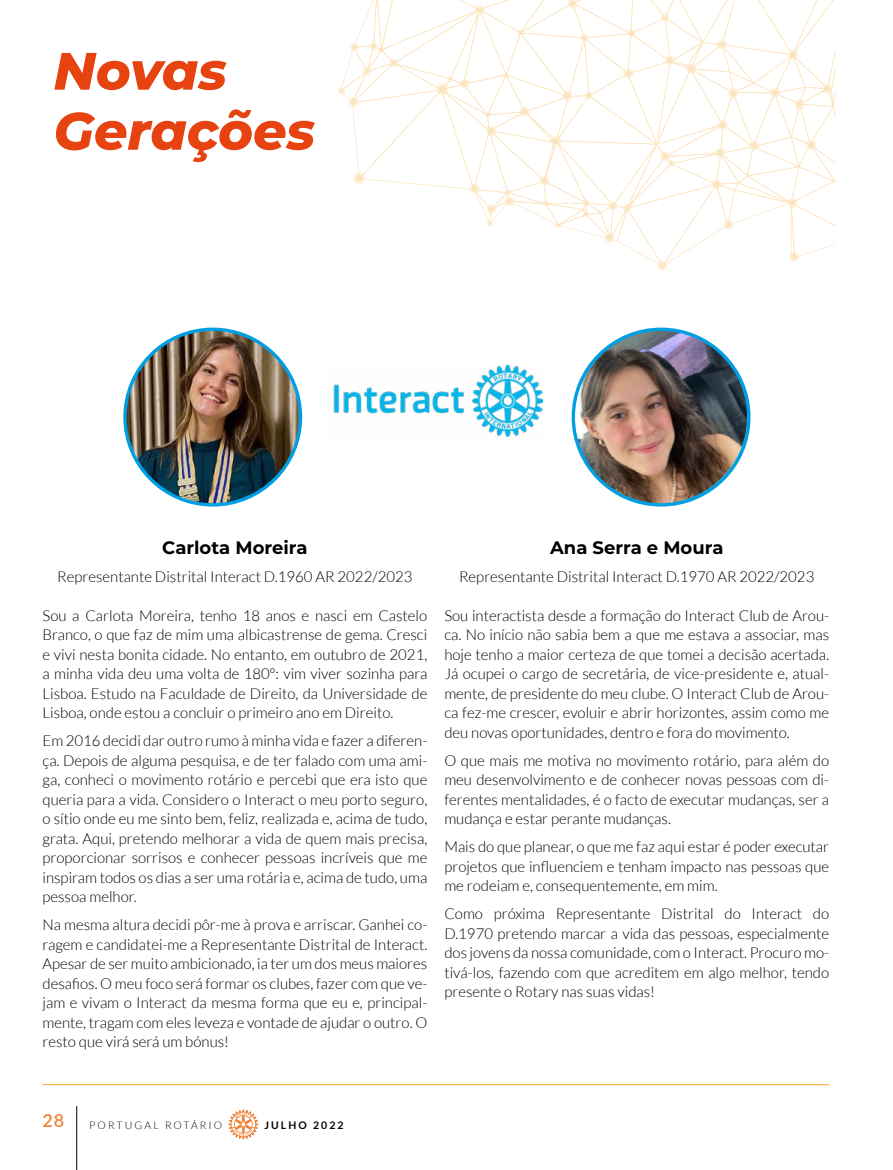
<style>
.page{position:relative;width:893px;height:1170px;background:#fff}
.page>*{position:absolute;margin:0;border:0;box-sizing:border-box;transform-origin:0 0}
.t1{font:italic 800 52.5px/60px "Montserrat";color:#e74310}
.t2{font:700 18px "Montserrat";color:#000}
.t3{font:600 18px "Lato";color:#f08136}
.t4{font:300 15px/19.5px "Lato";color:#000;text-align:justify}
.t5{font:300 10.5px "Lato";letter-spacing:.2em;color:#000}
.t6{font:700 10.5px "Lato";letter-spacing:.2em;color:#000}
</style>
<div class="page">
<svg style="left:228px;top:1109px;width:30px;height:30px"></svg>
<hr style="left:76px;top:1106px;width:1px;height:63px;background:#000">
<hr style="left:43px;top:1084px;width:786px;height:1px;background:#f7a827">
<svg style="left:338px;top:0;width:497px;height:270px"></svg>
<img style="left:125px;top:331px;width:174px;height:174px">
<img style="left:573px;top:329px;width:176px;height:176px;border-radius:88px">
<img style="left:333px;top:365px;width:210px;height:72px">
<h1 class="t1" style="left:54px;top:38px;width:263px">Novas<br>Gerações</h1>
<p class="t2" style="left:162px;top:534px;width:147px">Carlota Moreira</p>
<p class="t4" style="left:57px;top:566px;width:357px">Representante Distrital Interact D.1960 AR 2022/2023</p>
<p class="t4" style="left:43px;top:605px;width:386px">Sou a Carlota Moreira, tenho 18 anos e nasci em Castelo Branco, o que faz de mim uma albicastrense de gema. Cresci e vivi nesta bonita cidade. No entanto, em outubro de 2021, a minha vida deu uma volta de 180º: vim viver sozinha para Lisboa. Estudo na Faculdade de Direito, da Universidade de Lisboa, onde estou a concluir o primeiro ano em Direito.</p>
<p class="t4" style="left:43px;top:731px;width:386px">Em 2016 decidi dar outro rumo à minha vida e fazer a diferen&shy;ça. Depois de alguma pesquisa, e de ter falado com uma ami&shy;ga, conheci o movimento rotário e percebi que era isto que queria para a vida. Considero o Interact o meu porto seguro, o sítio onde eu me sinto bem, feliz, realizada e, acima de tudo, grata. Aqui, pretendo melhorar a vida de quem mais precisa, proporcionar sorrisos e conhecer pessoas incríveis que me inspiram todos os dias a ser uma rotária e, acima de tudo, uma pessoa melhor.</p>
<p class="t4" style="left:43px;top:915px;width:386px">Na mesma altura decidi pôr-me à prova e arriscar. Ganhei co&shy;ragem e candidatei-me a Representante Distrital de Interact.<br>Apesar de ser muito ambicionado, ia ter um dos meus maiores desafios. O meu foco será formar os clubes, fazer com que ve&shy;jam e vivam o Interact da mesma forma que eu e, principal&shy;mente, tragam com eles leveza e vontade de ajudar o outro. O resto que virá será um bónus!</p>
<p class="t2" style="left:550px;top:534px;width:175px">Ana Serra e Moura</p>
<p class="t4" style="left:459px;top:566px;width:357px">Representante Distrital Interact D.1970 AR 2022/2023</p>
<p class="t4" style="left:444px;top:605px;width:386px">Sou interactista desde a formação do Interact Club de Arou&shy;ca. No início não sabia bem a que me estava a associar, mas hoje tenho a maior certeza de que tomei a decisão acertada.<br>Já ocupei o cargo de secretária, de vice-presidente e, atual&shy;mente, de presidente do meu clube. O Interact Club de Arou&shy;ca fez-me crescer, evoluir e abrir horizontes, assim como me deu novas oportunidades, dentro e fora do movimento.</p>
<p class="t4" style="left:444px;top:750px;width:386px">O que mais me motiva no movimento rotário, para além do meu desenvolvimento e de conhecer novas pessoas com di&shy;ferentes mentalidades, é o facto de executar mudanças, ser a mudança e estar perante mudanças.</p>
<p class="t4" style="left:444px;top:837px;width:386px">Mais do que planear, o que me faz aqui estar é poder executar projetos que influenciem e tenham impacto nas pessoas que me rodeiam e, consequentemente, em mim.</p>
<p class="t4" style="left:444px;top:904px;width:386px">Como próxima Representante Distrital do Interact do D.1970 pretendo marcar a vida das pessoas, especialmente dos jovens da nossa comunidade, com o Interact. Procuro mo&shy;tivá-los, fazendo com que acreditem em algo melhor, tendo presente o Rotary nas suas vidas!</p>
<p class="t3" style="left:43px;top:1107px;width:23px">28</p>
<p class="t5" style="left:89px;top:1118px;width:134px">PORTUGAL ROTÁRIO</p>
<p class="t6" style="left:264px;top:1118px;width:81px">JULHO 2022</p>
</div>
